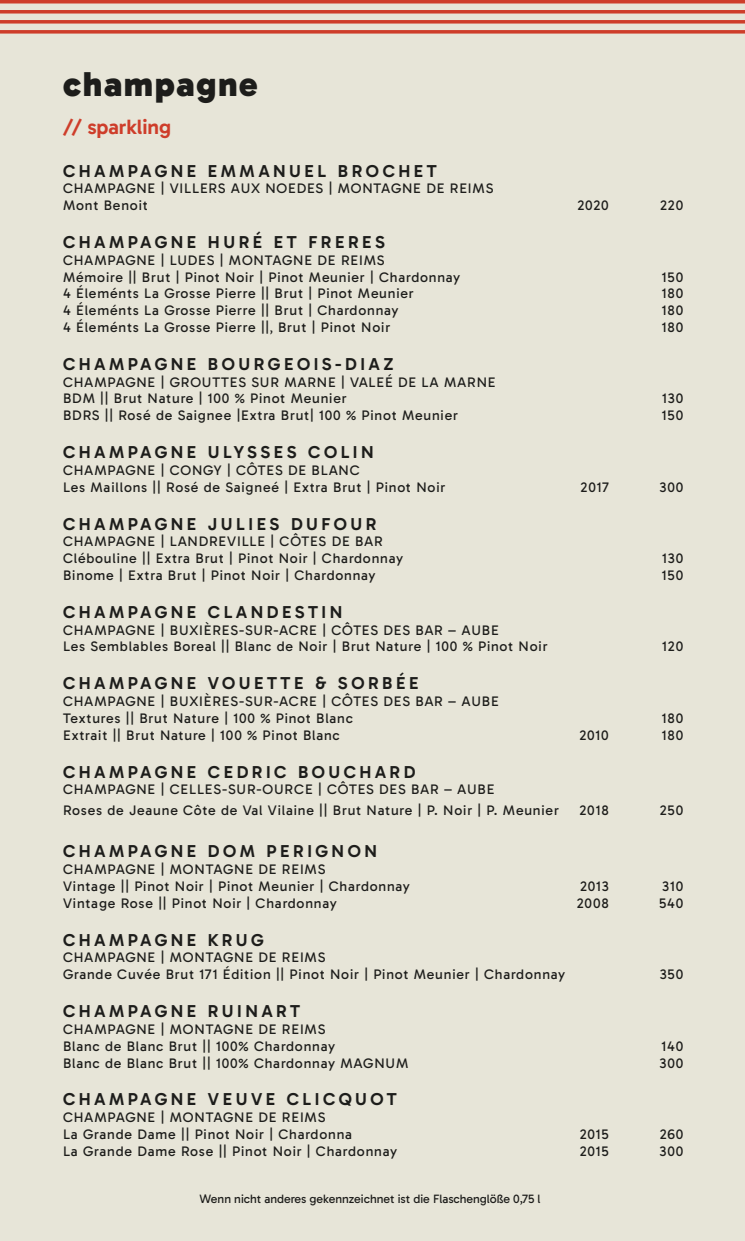
<style>
.page{position:relative;width:745px;height:1241px;background:#fff}
.page>*{position:absolute;margin:0;border:0;box-sizing:border-box;transform-origin:0 0}
.Gericht{font:900 35px "Gabarito";letter-spacing:.05em;color:#1d1d1b}
.deutschland{font:600 21px "Gabarito";color:#ce3d2a}
.Wein_3_Spaltig{font:600 17.5px "Gabarito";letter-spacing:.2em;color:#1d1d1b}
.Gericht-2{font:600 17.5px "Gabarito";letter-spacing:.2em;color:#1d1d1b}
.Wein_3_Spaltig-2{font:14px "Gabarito";letter-spacing:.06em;color:#1d1d1b}
.t1{font:12.25px "Gabarito";color:#1d1d1b}
</style>
<div class="page">
<div style="left:0;top:0;width:744px;height:1240px;background:#e7e5d8"></div>
<hr style="left:0;top:0;width:744px;height:3px;background:#ce3d2a">
<svg style="left:0;top:10px;width:744px;height:4px;background:#d0513f"></svg>
<svg style="left:0;top:20px;width:744px;height:4px;background:#d1513f"></svg>
<svg style="left:0;top:30px;width:744px;height:4px;background:#d0513f"></svg>
<p class="Gericht" style="left:63px;top:61px;width:196px">champagne</p>
<p class="deutschland" style="left:63px;top:114px;width:110px">// sparkling</p>
<p class="Gericht-2" style="left:63px;top:159px;width:375px">CHAMPAGNE EMMANUEL BROCHET</p>
<p class="Wein_3_Spaltig-2" style="left:63px;top:180px;width:431px">CHAMPAGNE | VILLERS AUX NOEDES | MONTAGNE DE REIMS</p>
<p class="Wein_3_Spaltig-2" style="left:63px;top:197px;width:86px">Mont Benoit</p>
<p class="Wein_3_Spaltig-2" style="left:577px;top:197px;width:33px">2020</p>
<p class="Wein_3_Spaltig-2" style="left:659px;top:197px;width:25px">220</p>
<p class="Gericht-2" style="left:63px;top:231px;width:323px">CHAMPAGNE HURÉ ET FRERES</p>
<p class="Wein_3_Spaltig-2" style="left:63px;top:251px;width:323px">CHAMPAGNE | LUDES | MONTAGNE DE REIMS</p>
<p class="Wein_3_Spaltig-2" style="left:63px;top:268px;width:398px">Mémoire || Brut | Pinot Noir | Pinot Meunier | Chardonnay</p>
<p class="Wein_3_Spaltig-2" style="left:661px;top:268px;width:23px">150</p>
<p class="Wein_3_Spaltig-2" style="left:63px;top:285px;width:352px">4 Éleménts La Grosse Pierre || Brut | Pinot Meunier</p>
<p class="Wein_3_Spaltig-2" style="left:661px;top:285px;width:23px">180</p>
<p class="Wein_3_Spaltig-2" style="left:63px;top:302px;width:337px">4 Éleménts La Grosse Pierre || Brut | Chardonnay</p>
<p class="Wein_3_Spaltig-2" style="left:661px;top:302px;width:23px">180</p>
<p class="Wein_3_Spaltig-2" style="left:63px;top:318px;width:328px">4 Éleménts La Grosse Pierre ||‚ Brut | Pinot Noir</p>
<p class="Wein_3_Spaltig-2" style="left:661px;top:318px;width:23px">180</p>
<p class="Gericht-2" style="left:63px;top:353px;width:331px">CHAMPAGNE BOURGEOIS-DIAZ</p>
<p class="Wein_3_Spaltig-2" style="left:63px;top:373px;width:434px">CHAMPAGNE | GROUTTES SUR MARNE | VALEÉ DE LA MARNE</p>
<p class="Wein_3_Spaltig-2" style="left:63px;top:390px;width:285px">BDM || Brut Nature | 100 % Pinot Meunier</p>
<p class="Wein_3_Spaltig-2" style="left:661px;top:390px;width:23px">130</p>
<p class="Wein_3_Spaltig-2" style="left:63px;top:407px;width:396px">BDRS || Rosé de Saignee |Extra Brut| 100 % Pinot Meunier</p>
<p class="Wein_3_Spaltig-2" style="left:661px;top:407px;width:23px">150</p>
<p class="Wein_3_Spaltig" style="left:63px;top:441px;width:312px">CHAMPAGNE ULYSSES COLIN</p>
<p class="Wein_3_Spaltig-2" style="left:63px;top:461px;width:298px">CHAMPAGNE | CONGY | CÔTES DE BLANC</p>
<p class="Wein_3_Spaltig-2" style="left:63px;top:478px;width:383px">Les Maillons || Rosé de Saigneé | Extra Brut | Pinot Noir</p>
<p class="Wein_3_Spaltig-2" style="left:580px;top:478px;width:30px">2017</p>
<p class="Wein_3_Spaltig-2" style="left:659px;top:478px;width:25px">300</p>
<p class="Wein_3_Spaltig" style="left:63px;top:512px;width:315px">CHAMPAGNE JULIES DUFOUR</p>
<p class="Wein_3_Spaltig-2" style="left:63px;top:533px;width:321px">CHAMPAGNE | LANDREVILLE | CÔTES DE BAR</p>
<p class="Wein_3_Spaltig-2" style="left:63px;top:549px;width:341px">Clébouline || Extra Brut | Pinot Noir | Chardonnay</p>
<p class="Wein_3_Spaltig-2" style="left:661px;top:549px;width:23px">130</p>
<p class="Wein_3_Spaltig-2" style="left:63px;top:566px;width:314px">Binome | Extra Brut | Pinot Noir | Chardonnay</p>
<p class="Wein_3_Spaltig-2" style="left:661px;top:566px;width:23px">150</p>
<p class="Wein_3_Spaltig" style="left:63px;top:600px;width:280px">CHAMPAGNE CLANDESTIN</p>
<p class="Wein_3_Spaltig-2" style="left:63px;top:621px;width:437px">CHAMPAGNE | BUXIÈRES-SUR-ACRE | CÔTES DES BAR – AUBE</p>
<p class="Wein_3_Spaltig-2" style="left:63px;top:638px;width:485px">Les Semblables Boreal || Blanc de Noir | Brut Nature | 100 % Pinot Noir</p>
<p class="Wein_3_Spaltig-2" style="left:661px;top:638px;width:23px">120</p>
<p class="Wein_3_Spaltig" style="left:63px;top:672px;width:357px">CHAMPAGNE VOUETTE &amp; SORBÉE</p>
<p class="Wein_3_Spaltig-2" style="left:63px;top:692px;width:437px">CHAMPAGNE | BUXIÈRES-SUR-ACRE | CÔTES DES BAR – AUBE</p>
<p class="Wein_3_Spaltig-2" style="left:63px;top:709px;width:291px">Textures || Brut Nature | 100 % Pinot Blanc</p>
<p class="Wein_3_Spaltig-2" style="left:661px;top:709px;width:23px">180</p>
<p class="Wein_3_Spaltig-2" style="left:63px;top:726px;width:278px">Extrait || Brut Nature | 100 % Pinot Blanc</p>
<p class="Wein_3_Spaltig-2" style="left:579px;top:726px;width:31px">2010</p>
<p class="Wein_3_Spaltig-2" style="left:661px;top:726px;width:23px">180</p>
<p class="Wein_3_Spaltig" style="left:63px;top:760px;width:353px">CHAMPAGNE CEDRIC BOUCHARD</p>
<p class="Wein_3_Spaltig-2" style="left:63px;top:780px;width:433px">CHAMPAGNE | CELLES-SUR-OURCE | CÔTES DES BAR – AUBE</p>
<p class="Wein_3_Spaltig-2" style="left:63px;top:801px;width:497px">Roses de Jeaune Côte de Val Vilaine || Brut Nature | P. Noir | P. Meunier</p>
<p class="Wein_3_Spaltig-2" style="left:579px;top:801px;width:31px">2018</p>
<p class="Wein_3_Spaltig-2" style="left:659px;top:801px;width:25px">250</p>
<p class="Wein_3_Spaltig" style="left:63px;top:840px;width:315px">CHAMPAGNE DOM PERIGNON</p>
<p class="Wein_3_Spaltig-2" style="left:63px;top:860px;width:264px">CHAMPAGNE | MONTAGNE DE REIMS</p>
<p class="Wein_3_Spaltig-2" style="left:63px;top:877px;width:348px">Vintage || Pinot Noir | Pinot Meunier | Chardonnay</p>
<p class="Wein_3_Spaltig-2" style="left:579px;top:877px;width:30px">2013</p>
<p class="Wein_3_Spaltig-2" style="left:661px;top:877px;width:23px">310</p>
<p class="Wein_3_Spaltig-2" style="left:63px;top:894px;width:275px">Vintage Rose || Pinot Noir | Chardonnay</p>
<p class="Wein_3_Spaltig-2" style="left:576px;top:894px;width:34px">2008</p>
<p class="Wein_3_Spaltig-2" style="left:658px;top:894px;width:26px">540</p>
<p class="Wein_3_Spaltig" style="left:63px;top:928px;width:202px">CHAMPAGNE KRUG</p>
<p class="Wein_3_Spaltig-2" style="left:63px;top:948px;width:264px">CHAMPAGNE | MONTAGNE DE REIMS</p>
<p class="Wein_3_Spaltig-2" style="left:63px;top:965px;width:503px">Grande Cuvée Brut 171 Édition || Pinot Noir | Pinot Meunier | Chardonnay</p>
<p class="Wein_3_Spaltig-2" style="left:659px;top:965px;width:25px">350</p>
<p class="Wein_3_Spaltig" style="left:63px;top:999px;width:238px">CHAMPAGNE RUINART</p>
<p class="Wein_3_Spaltig-2" style="left:63px;top:1020px;width:264px">CHAMPAGNE | MONTAGNE DE REIMS</p>
<p class="Wein_3_Spaltig-2" style="left:63px;top:1037px;width:273px">Blanc de Blanc Brut || 100% Chardonnay</p>
<p class="Wein_3_Spaltig-2" style="left:661px;top:1037px;width:23px">140</p>
<p class="Wein_3_Spaltig-2" style="left:63px;top:1053px;width:346px">Blanc de Blanc Brut || 100% Chardonnay MAGNUM</p>
<p class="Wein_3_Spaltig-2" style="left:659px;top:1053px;width:25px">300</p>
<p class="Wein_3_Spaltig" style="left:63px;top:1088px;width:335px">CHAMPAGNE VEUVE CLICQUOT</p>
<p class="Wein_3_Spaltig-2" style="left:63px;top:1108px;width:264px">CHAMPAGNE | MONTAGNE DE REIMS</p>
<p class="Wein_3_Spaltig-2" style="left:63px;top:1125px;width:290px">La Grande Dame || Pinot Noir | Chardonna</p>
<p class="Wein_3_Spaltig-2" style="left:579px;top:1125px;width:31px">2015</p>
<p class="Wein_3_Spaltig-2" style="left:659px;top:1125px;width:25px">260</p>
<p class="Wein_3_Spaltig-2" style="left:63px;top:1142px;width:335px">La Grande Dame Rose || Pinot Noir | Chardonnay</p>
<p class="Wein_3_Spaltig-2" style="left:579px;top:1142px;width:31px">2015</p>
<p class="Wein_3_Spaltig-2" style="left:659px;top:1142px;width:25px">300</p>
<p class="t1" style="left:199px;top:1190px;width:342px">Wenn nicht anderes gekennzeichnet ist die Flaschenglöße 0,75 l</p>
</div>
